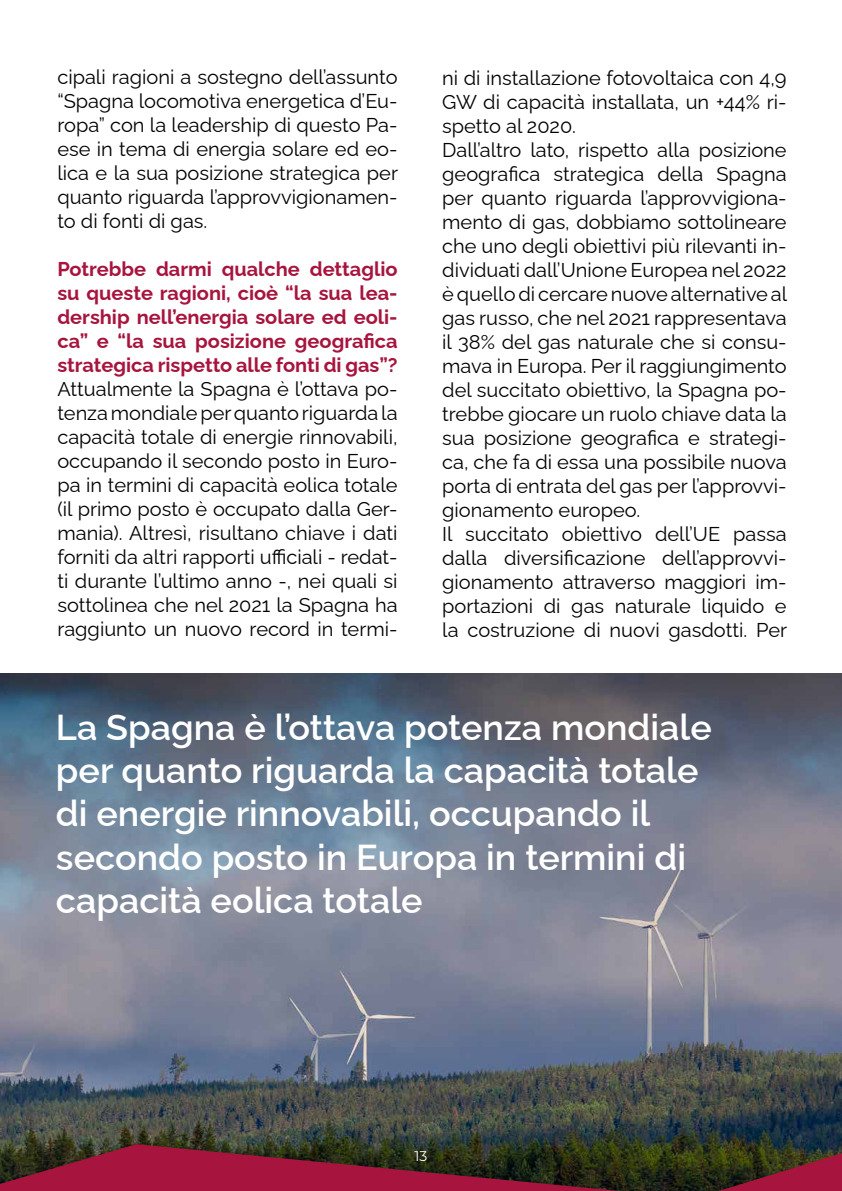
<style>
.page{position:relative;width:842px;height:1191px;background:#fff}
.page>*{position:absolute;margin:0;border:0;box-sizing:border-box;transform-origin:0 0}
.t1{font:600 36px/43.2px "Raleway";color:#fff}
.t2{font:20px/24px "Raleway";color:#000;text-align:justify}
.t3{font:700 20px/24px "Raleway";color:#a7143e;text-align:justify}
.t4{font:14px "Montserrat";color:#fff}
</style>
<div class="page">
<img style="left:0;top:673px;width:842px;height:471px">
<svg style="left:0;top:1144px;width:842px;height:47px;background:#602328"></svg>
<p class="t2" style="left:57px;top:63px;width:342px">cipali ragioni a sostegno dell’assunto “Spagna locomotiva energetica d’Eu&shy;ropa” con la leadership di questo Pa&shy;ese in tema di energia solare ed eo&shy;lica e la sua posizione strategica per quanto riguarda l’approvvigionamen&shy;to di fonti di gas.</p>
<p class="t3" style="left:57px;top:255px;width:342px">Potrebbe darmi qualche dettaglio su queste ragioni, cioè “la sua lea&shy;dership nell’energia solare ed eoli&shy;ca” e “la sua posizione geografica strategica rispetto alle fonti di gas”?</p>
<p class="t2" style="left:57px;top:375px;width:342px">Attualmente la Spagna è l’ottava po&shy;tenza mondiale per quanto riguarda la capacità totale di energie rinnovabili, occupando il secondo posto in Euro&shy;pa in termini di capacità eolica totale (il primo posto è occupato dalla Ger&shy;mania). Altresì, risultano chiave i dati forniti da altri rapporti ufficiali - redat&shy;ti durante l’ultimo anno -, nei quali si sottolinea che nel 2021 la Spagna ha raggiunto un nuovo record in termi-</p>
<p class="t2" style="left:442px;top:63px;width:347px;text-align:left">ni di installazione fotovoltaica con 4,9<br>GW di capacità installata, un +44% ri&shy;spetto al 2020.<br>Dall’altro lato, rispetto alla posizione geografica strategica della Spagna per quanto riguarda l’approvvigiona&shy;mento di gas, dobbiamo sottolineare che uno degli obiettivi più rilevanti in&shy;dividuati dall’Unione Europea nel 2022 è quello di cercare nuove alternative al gas russo, che nel 2021 rappresentava il 38% del gas naturale che si consu&shy;mava in Europa. Per il raggiungimento del succitato obiettivo, la Spagna po&shy;trebbe giocare un ruolo chiave data la sua posizione geografica e strategi&shy;ca, che fa di essa una possibile nuova porta di entrata del gas per l’approvvi&shy;gionamento europeo.<br>Il succitato obiettivo dell’UE passa dalla diversificazione dell’approvvi&shy;gionamento attraverso maggiori im&shy;portazioni di gas naturale liquido e la costruzione di nuovi gasdotti. Per</p>
<h1 class="t1" style="left:56px;top:701px;width:657px">La Spagna è l’ottava potenza mondiale per quanto riguarda la capacità totale di energie rinnovabili, occupando il secondo posto in Europa in termini di capacità eolica totale</h1>
<p class="t4" style="left:414px;top:1146px;width:14px">13</p>
</div>
